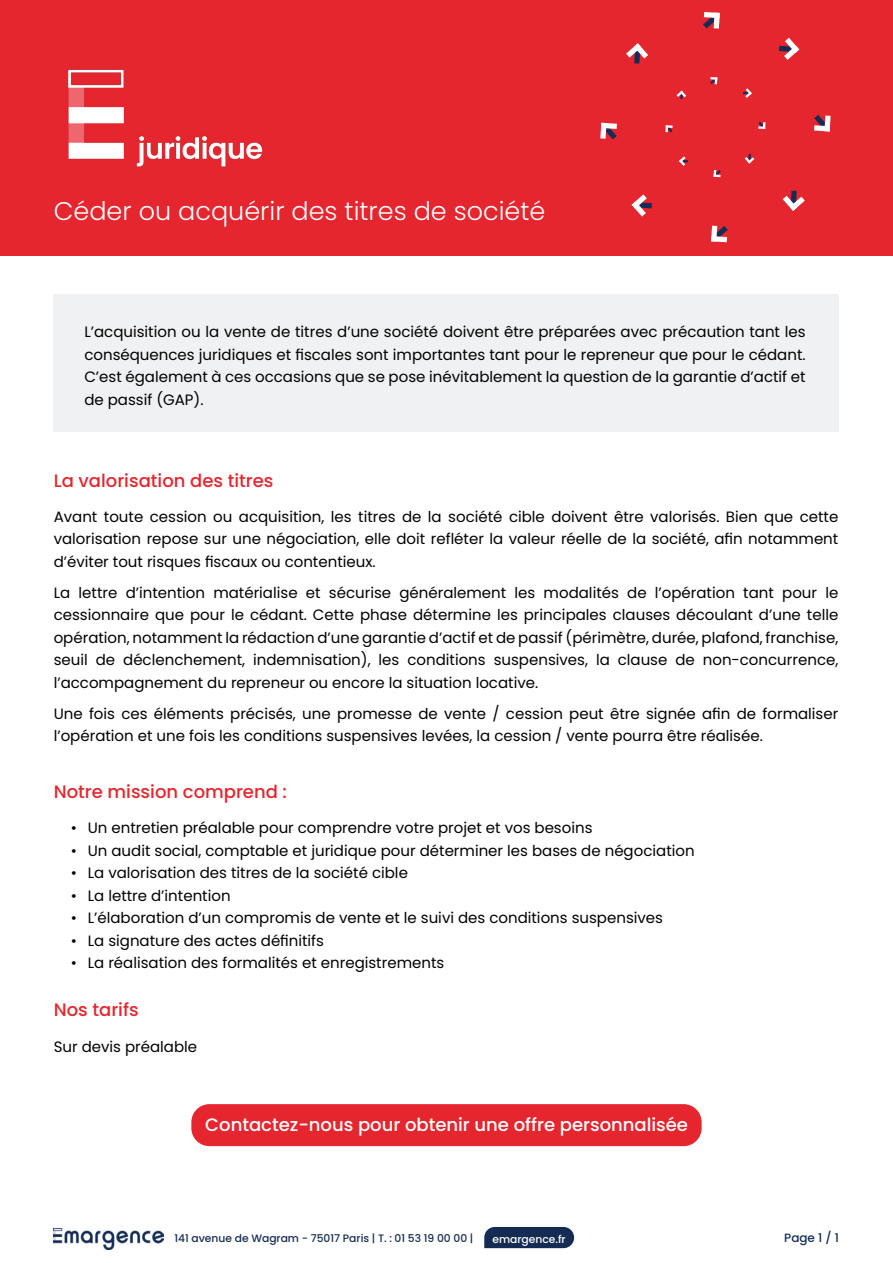
<style>
.page{position:relative;width:893px;height:1263px;background:#fff}
.page>*{position:absolute;margin:0;border:0;box-sizing:border-box;transform-origin:0 0}
.t1{font:300 25.5px "Poppins";color:#fff}
.t2{font:500 18px "Poppins";color:#e6262f}
.t3{font:500 18px "Poppins";color:#fff}
.t4{font:15px/22.5px "Poppins";color:#000;text-align:justify}
.t5{font:500 12px "Poppins";color:#152c54}
.t6{font:500 10.65px "Poppins";color:#152c54}
.t7{font:500 10.65px "Poppins";color:#fff}
</style>
<div class="page">
<img style="left:54px;top:1228px;width:110px;height:21px">
<div style="left:484px;top:1227px;width:90px;height:21px;background:#142b54"></div>
<div style="left:0;top:0;width:893px;height:255px;background:#e6262f"></div>
<img style="left:68px;top:69px;width:195px;height:98px">
<div style="left:54px;top:294px;width:785px;height:138px;background:#f0f1f2"></div>
<svg style="left:665px;top:125px;width:8px;height:7px"></svg>
<svg style="left:679px;top:156px;width:9px;height:10px"></svg>
<svg style="left:714px;top:170px;width:7px;height:7px"></svg>
<svg style="left:745px;top:154px;width:9px;height:10px"></svg>
<svg style="left:758px;top:122px;width:7px;height:7px"></svg>
<svg style="left:743px;top:88px;width:9px;height:10px"></svg>
<svg style="left:710px;top:77px;width:7px;height:7px"></svg>
<svg style="left:677px;top:91px;width:9px;height:8px"></svg>
<svg style="left:600px;top:123px;width:17px;height:16px"></svg>
<svg style="left:632px;top:194px;width:20px;height:22px"></svg>
<svg style="left:711px;top:226px;width:17px;height:16px"></svg>
<svg style="left:783px;top:191px;width:22px;height:20px"></svg>
<svg style="left:814px;top:115px;width:17px;height:16px"></svg>
<svg style="left:779px;top:38px;width:20px;height:22px"></svg>
<svg style="left:703px;top:12px;width:17px;height:17px"></svg>
<svg style="left:626px;top:43px;width:22px;height:21px"></svg>
<div style="left:191px;top:1104px;width:511px;height:42px;background:#e6262f;border-radius:18px"></div>
<h1 class="t1" style="left:54px;top:196px;width:493px">Céder ou acquérir des titres de société</h1>
<p class="t4" style="left:84px;top:321px;width:723px">L’acquisition ou la vente de titres d’une société doivent être préparées avec précaution tant les conséquences juridiques et fiscales sont importantes tant pour le repreneur que pour le cédant.<br>C’est également à ces occasions que se pose inévitablement la question de la garantie d’actif et de passif (GAP).</p>
<p class="t2" style="left:54px;top:470px;width:221px">La valorisation des titres</p>
<p class="t4" style="left:54px;top:505px;width:786px">Avant toute cession ou acquisition, les titres de la société cible doivent être valorisés. Bien que cette valorisation repose sur une négociation, elle doit refléter la valeur réelle de la société, afin notamment d’éviter tout risques fiscaux ou contentieux.</p>
<p class="t4" style="left:54px;top:581px;width:786px">La lettre d’intention matérialise et sécurise généralement les modalités de l’opération tant pour le cessionnaire que pour le cédant. Cette phase détermine les principales clauses découlant d’une telle opération, notamment la rédaction d’une garantie d’actif et de passif (périmètre, durée, plafond, franchise, seuil de déclenchement, indemnisation), les conditions suspensives, la clause de non-concurrence, l’accompagnement du repreneur ou encore la situation locative.</p>
<p class="t4" style="left:54px;top:702px;width:786px">Une fois ces éléments précisés, une promesse de vente / cession peut être signée afin de formaliser l’opération et une fois les conditions suspensives levées, la cession / vente pourra être réalisée.</p>
<p class="t2" style="left:54px;top:781px;width:235px">Notre mission comprend :</p>
<p class="t4" style="left:71px;top:817px;width:523px">• Un entretien préalable pour comprendre votre projet et vos besoins</p>
<p class="t4" style="left:71px;top:839px;width:625px">• Un audit social, comptable et juridique pour déterminer les bases de négociation</p>
<p class="t4" style="left:71px;top:862px;width:339px">• La valorisation des titres de la société cible</p>
<p class="t4" style="left:71px;top:884px;width:161px">• La lettre d’intention</p>
<p class="t4" style="left:71px;top:907px;width:594px">• L’élaboration d’un compromis de vente et le suivi des conditions suspensives</p>
<p class="t4" style="left:71px;top:929px;width:255px">• La signature des actes définitifs</p>
<p class="t4" style="left:71px;top:952px;width:375px">• La réalisation des formalités et enregistrements</p>
<p class="t2" style="left:54px;top:999px;width:86px">Nos tarifs</p>
<p class="t4" style="left:54px;top:1035px;width:145px">Sur devis préalable</p>
<p class="t3" style="left:205px;top:1114px;width:484px">Contactez-nous pour obtenir une offre personnalisée</p>
<p class="t6" style="left:174px;top:1232px;width:300px">141 avenue de Wagram - 75017 Paris | T. : 01 53 19 00 00 |</p>
<p class="t7" style="left:492px;top:1232px;width:75px">emargence.fr</p>
<p class="t5" style="left:784px;top:1231px;width:56px">Page 1 / 1</p>
</div>
